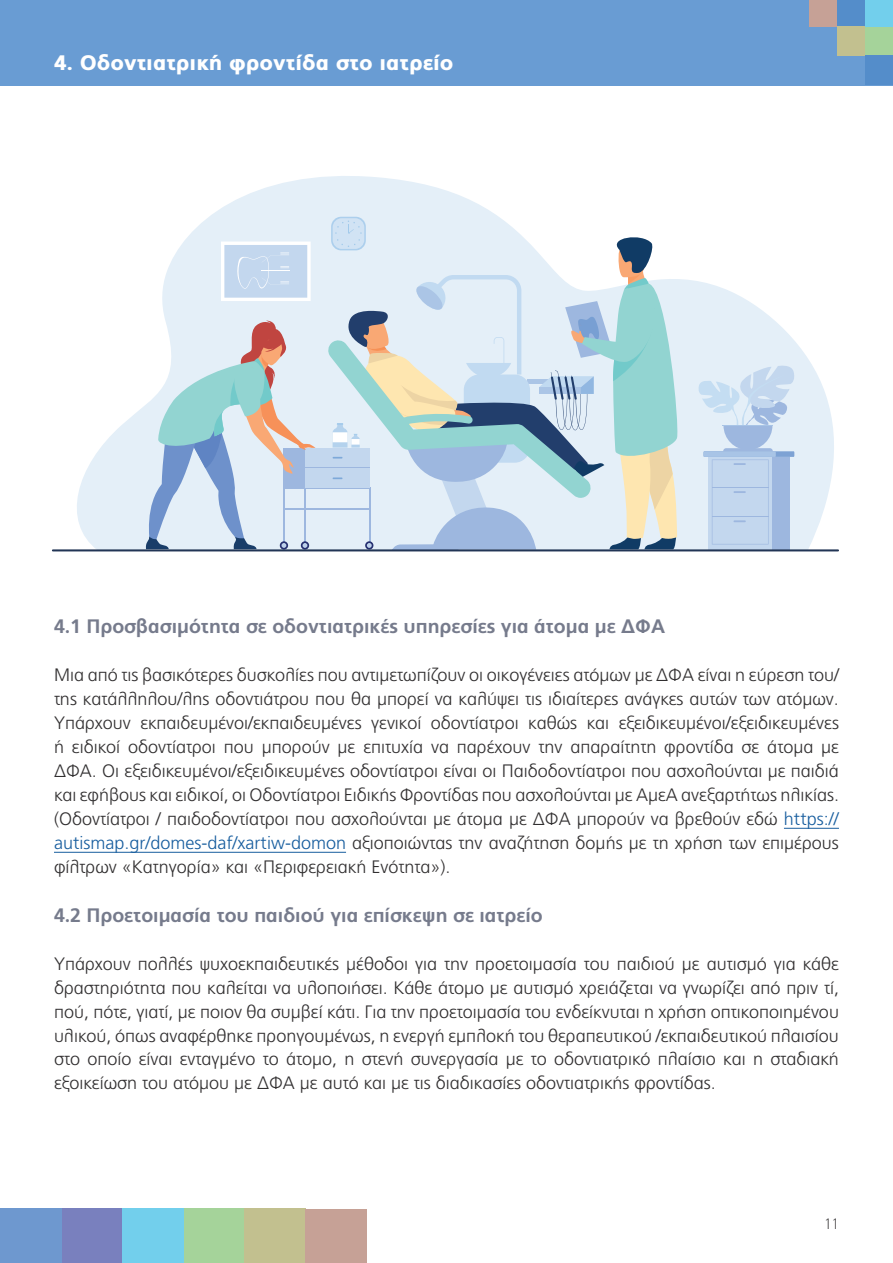
<style>
.page{position:relative;width:893px;height:1263px;background:#fff}
.page>*{position:absolute;margin:0;border:0;box-sizing:border-box;transform-origin:0 0}
.t1{font:900 21px "PF Catalog";color:#fff}
.t2{font:700 19.5px "PF Catalog";color:#767b8c}
.t3{font:300 18px/24px "PF Catalog";color:#312f30;text-align:justify}
.t4{font:100 15px "PF Catalog";color:#312f30}
.s1{color:#175d9e}
</style>
<div class="page">
<div style="left:61px;top:1209px;width:61px;height:54px;background:#7980be"></div>
<div style="left:0;top:1209px;width:61px;height:54px;background:#6e98cf"></div>
<div style="left:183px;top:1209px;width:61px;height:54px;background:#a5d39a"></div>
<div style="left:244px;top:1209px;width:61px;height:54px;background:#c2c08f"></div>
<div style="left:122px;top:1209px;width:61px;height:54px;background:#72cfec"></div>
<div style="left:305px;top:1209px;width:61px;height:54px;background:#c6a196"></div>
<div style="left:0;top:0;width:893px;height:85px;background:#699cd3"></div>
<hr style="left:784px;top:828px;width:55px;height:1px;background:#175d9e">
<hr style="left:54px;top:852px;width:292px;height:1px;background:#175d9e">
<svg style="left:77px;top:176px;width:757px;height:373px"></svg>
<svg style="left:331px;top:217px;width:35px;height:33px"></svg>
<div style="left:333px;top:218px;width:31px;height:31px;background:#d1e3f4;border-radius:9px"></div>
<div style="left:708px;top:457px;width:64px;height:93px;background:linear-gradient(to right,#c3d7ee,#c3d7ee)"></div>
<svg style="left:697px;top:363px;width:99px;height:181px"></svg>
<hr style="left:723px;top:425px;width:50px;height:1px;background:#a8c4e6">
<div style="left:305px;top:448px;width:65px;height:19px;background:#c3d7ee"></div>
<div style="left:305px;top:468px;width:65px;height:20px;background:#c3d7ee"></div>
<hr style="left:283px;top:509px;width:66px;height:1px;background:#9db7df">
<svg style="left:144px;top:319px;width:172px;height:230px"></svg>
<svg style="left:221px;top:242px;width:90px;height:59px"></svg>
<svg style="left:327px;top:221px;width:353px;height:328px"></svg>
<hr style="left:52px;top:549px;width:787px;height:2px;background:#223555">
<div style="left:809px;top:0;width:28px;height:27px;background:#c6a196"></div>
<div style="left:837px;top:0;width:28px;height:27px;background:#548dca"></div>
<div style="left:837px;top:27px;width:28px;height:29px;background:#c2c08f"></div>
<div style="left:865px;top:27px;width:28px;height:29px;background:#a5d39a"></div>
<div style="left:865px;top:56px;width:28px;height:29px;background:#548dca"></div>
<div style="left:865px;top:0;width:28px;height:27px;background:#72cfec"></div>
<p class="t1" style="left:54px;top:50px;width:401px">4. Οδοντιατρική φροντίδα στο ιατρείο</p>
<p class="t2" style="left:54px;top:615px;width:613px">4.1 Προσβασιμότητα σε οδοντιατρικές υπηρεσίες για άτομα με ΔΦΑ</p>
<p class="t3" style="left:54px;top:663px;width:787px">Μια από τις βασικότερες δυσκολίες που αντιμετωπίζουν οι οικογένειες ατόμων με ΔΦΑ είναι η εύρεση του/ της κατάλληλου/λης οδοντιάτρου που θα μπορεί να καλύψει τις ιδιαίτερες ανάγκες αυτών των ατόμων.<br>Υπάρχουν εκπαιδευμένοι/εκπαιδευμένες γενικοί οδοντίατροι καθώς και εξειδικευμένοι/εξειδικευμένες ή ειδικοί οδοντίατροι που μπορούν με επιτυχία να παρέχουν την απαραίτητη φροντίδα σε άτομα με ΔΦΑ. Οι εξειδικευμένοι/εξειδικευμένες οδοντίατροι είναι οι Παιδοδοντίατροι που ασχολούνται με παιδιά και εφήβους και ειδικοί, οι Οδοντίατροι Ειδικής Φροντίδας που ασχολούνται με ΑμεΑ ανεξαρτήτως ηλικίας. (Oδοντίατροι / παιδοδοντίατροι που ασχολούνται με άτομα με ΔΦΑ μπορούν να βρεθούν εδώ <span class="s1">https:// autismap.gr/domes-daf/xartiw-domon</span> αξιοποιώντας την αναζήτηση δομής με τη χρήση των επιμέρους φίλτρων «Κατηγορία» και «Περιφερειακή Ενότητα»).</p>
<p class="t2" style="left:54px;top:903px;width:490px">4.2 Προετοιμασία του παιδιού για επίσκεψη σε ιατρείο</p>
<p class="t3" style="left:54px;top:951px;width:786px">Υπάρχουν πολλές ψυχοεκπαιδευτικές μέθοδοι για την προετοιμασία του παιδιού με αυτισμό για κάθε δραστηριότητα που καλείται να υλοποιήσει. Κάθε άτομο με αυτισμό χρειάζεται να γνωρίζει από πριν τί, πού, πότε, γιατί, με ποιον θα συμβεί κάτι. Για την προετοιμασία του ενδείκνυται η χρήση οπτικοποιημένου υλικού, όπως αναφέρθηκε προηγουμένως, η ενεργή εμπλοκή του θεραπευτικού /εκπαιδευτικού πλαισίου στο οποίο είναι ενταγμένο το άτομο, η στενή συνεργασία με το οδοντιατρικό πλαίσιο και η σταδιακή εξοικείωση του ατόμου με ΔΦΑ με αυτό και με τις διαδικασίες οδοντιατρικής φροντίδας.</p>
<p class="t4" style="left:824px;top:1216px;width:16px">11</p>
</div>
